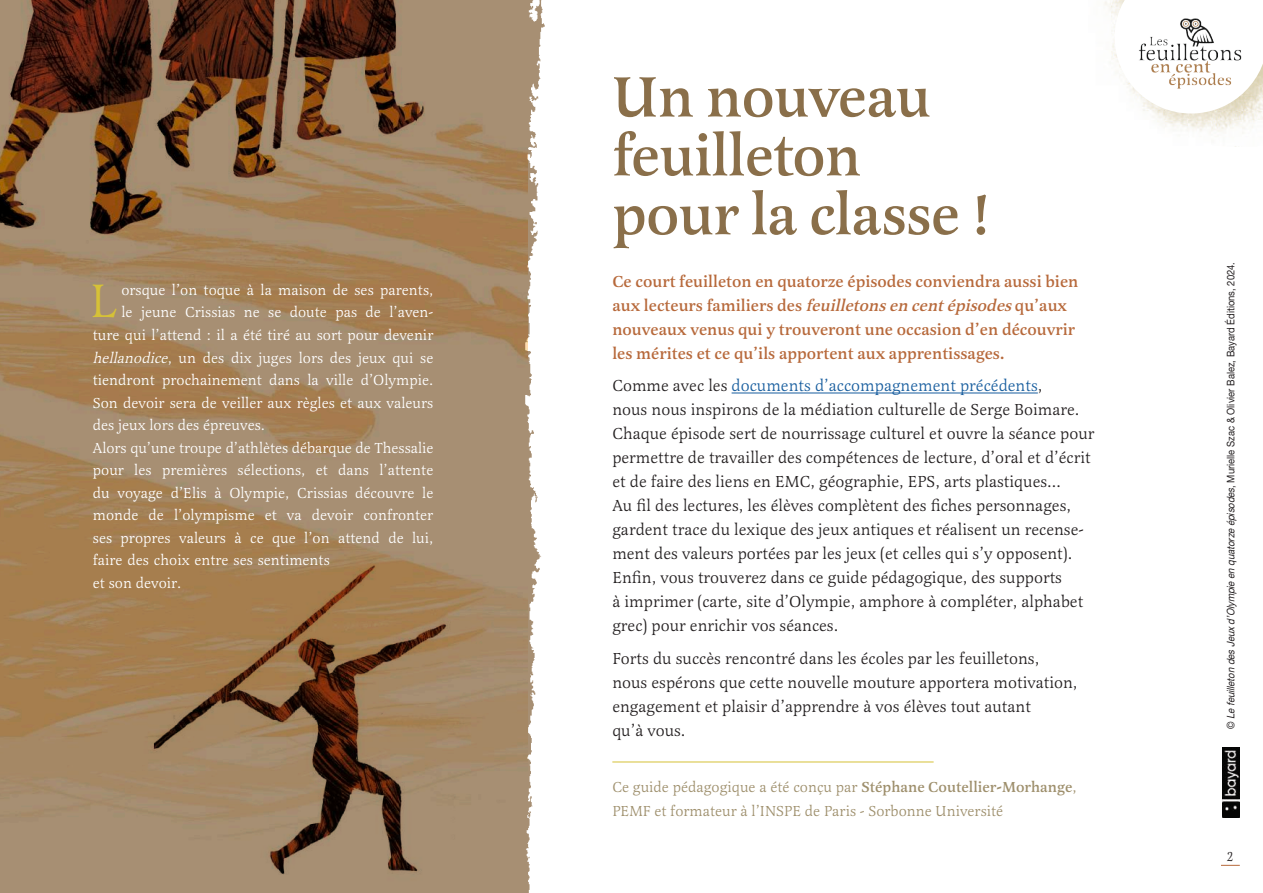
<style>
.page{position:relative;width:1263px;height:893px;background:#fff}
.page>*{position:absolute;margin:0;border:0;box-sizing:border-box;transform-origin:0 0}
.t1{font:500 58.8px/58.8px "Latienne URW";letter-spacing:-.015em;color:#8a6f4a}
.t2{font:48.6px "Latienne";color:#d6c137}
.t3{font:16.5px/24px "Latienne";color:#231f20}
.t4{font:500 16.5px/24px "Latienne";color:#b7693b}
.t5{font:15px "Latienne";color:#fff}
.t6{font:15px/24px "Latienne";color:#9e8f6c}
.t7{font:13.5px "Latienne";color:#231f20;scale:.9 1}
.t8{font:10.5px "Helvetica Neue";color:#231f20;scale:.9 1}
.s1{font-style:italic}
.s2{color:#175d9e}
.s3{font-weight:500}
</style>
<div class="page">
<img style="left:0;top:0;width:545px;height:893px">
<img style="left:1104px;top:0;width:159px;height:147px">
<svg style="left:1114px;top:0;width:149px;height:114px"></svg>
<img style="left:1135px;top:16px;width:109px;height:76px">
<img style="left:1223px;top:747px;width:16px;height:70px">
<svg style="left:1221px;top:865px;width:19px;height:1px"></svg>
<hr style="left:732px;top:393px;width:306px;height:1px;background:#175d9e">
<hr style="left:612px;top:762px;width:322px;height:1px;background:#d6c137">
<img style="left:0;top:0;width:527px;height:850px">
<img style="left:134px;top:546px;width:321px;height:337px">
<h2 class="t2" style="left:90px;top:273px;width:28px">L</h2>
<p class="t5" style="left:121px;top:281px;width:313px">orsque l’on toque à la maison de ses parents,</p>
<p class="t5" style="left:121px;top:304px;width:313px">le jeune Crissias ne se doute pas de l’aven-</p>
<p class="t5" style="left:93px;top:326px;width:342px">ture qui l’attend : il a été tiré au sort pour devenir</p>
<p class="t5" style="left:93px;top:349px;width:342px"><span class="s1">hellanodice</span>, un des dix juges lors des jeux qui se</p>
<p class="t5" style="left:93px;top:371px;width:342px">tiendront prochainement dans la ville d’Olympie.</p>
<p class="t5" style="left:93px;top:394px;width:342px">Son devoir sera de veiller aux règles et aux valeurs</p>
<p class="t5" style="left:93px;top:416px;width:174px">des jeux lors des épreuves.</p>
<p class="t5" style="left:93px;top:439px;width:342px">Alors qu’une troupe d’athlètes débarque de Thessalie</p>
<p class="t5" style="left:93px;top:461px;width:342px">pour les premières sélections, et dans l’attente</p>
<p class="t5" style="left:93px;top:484px;width:342px">du voyage d’Elis à Olympie, Crissias découvre le</p>
<p class="t5" style="left:93px;top:506px;width:342px">monde de l’olympisme et va devoir confronter</p>
<p class="t5" style="left:93px;top:529px;width:342px">ses propres valeurs à ce que l’on attend de lui,</p>
<p class="t5" style="left:93px;top:551px;width:239px">faire des choix entre ses sentiments</p>
<p class="t5" style="left:93px;top:574px;width:90px">et son devoir.</p>
<h1 class="t1" style="left:612px;top:67px;width:379px">Un nouveau feuilleton pour la classe !</h1>
<p class="t4" style="left:612px;top:269px;width:468px">Ce court feuilleton en quatorze épisodes conviendra aussi bien aux lecteurs familiers des <span class="s1">feuilletonsen centépisodes</span>qu’aux nouveaux venus qui y trouveront une occasion d’en découvrir les mérites et ce qu’ils apportent aux apprentissages.</p>
<p class="t3" style="left:612px;top:374px;width:484px">Comme avec les <span class="s2">documents d’accompagnement précédents</span>,<br>nous nous inspirons de la médiation culturelle de Serge Boimare.<br>Chaque épisode sert de nourrissage culturel et ouvre la séance pour permettre de travailler des compétences de lecture, d’oral et d’écrit et de faire des liens en EMC, géographie, EPS, arts plastiques…<br>Au fil des lectures, les élèves complètent des fiches personnages, gardent trace du lexique des jeux antiques et réalisent un recense&shy;ment des valeurs portées par les jeux (et celles qui s’y opposent).<br>Enfin, vous trouverez dans ce guide pédagogique, des supports<br>à imprimer (carte, site d’Olympie, amphore à compléter, alphabet grec) pour enrichir vos séances.</p>
<p class="t3" style="left:612px;top:646px;width:467px">Forts du succès rencontré dans les écoles par les feuilletons, nous espérons que cette nouvelle mouture apportera motivation, engagement et plaisir d’apprendre à vos élèves tout autant<br>qu’à vous.</p>
<p class="t6" style="left:612px;top:775px;width:466px">Ce guide pédagogique a été conçu par <span class="s3">Stéphane Coutellier-Morhange</span>,<br>PEMF et formateur à l’INSPE de Paris - Sorbonne Université</p>
<p class="t8" style="left:1224px;top:729px;width:521px;rotate:-90deg">© <span class="s1">Le feuilleton desJeux d’Olympie en quatorze épisodes</span>, Murielle Szac &amp; Olivier Balez, Bayard Éditions, 2024.</p>
<p class="t7" style="left:1227px;top:848px;width:9px">2</p>
</div>
